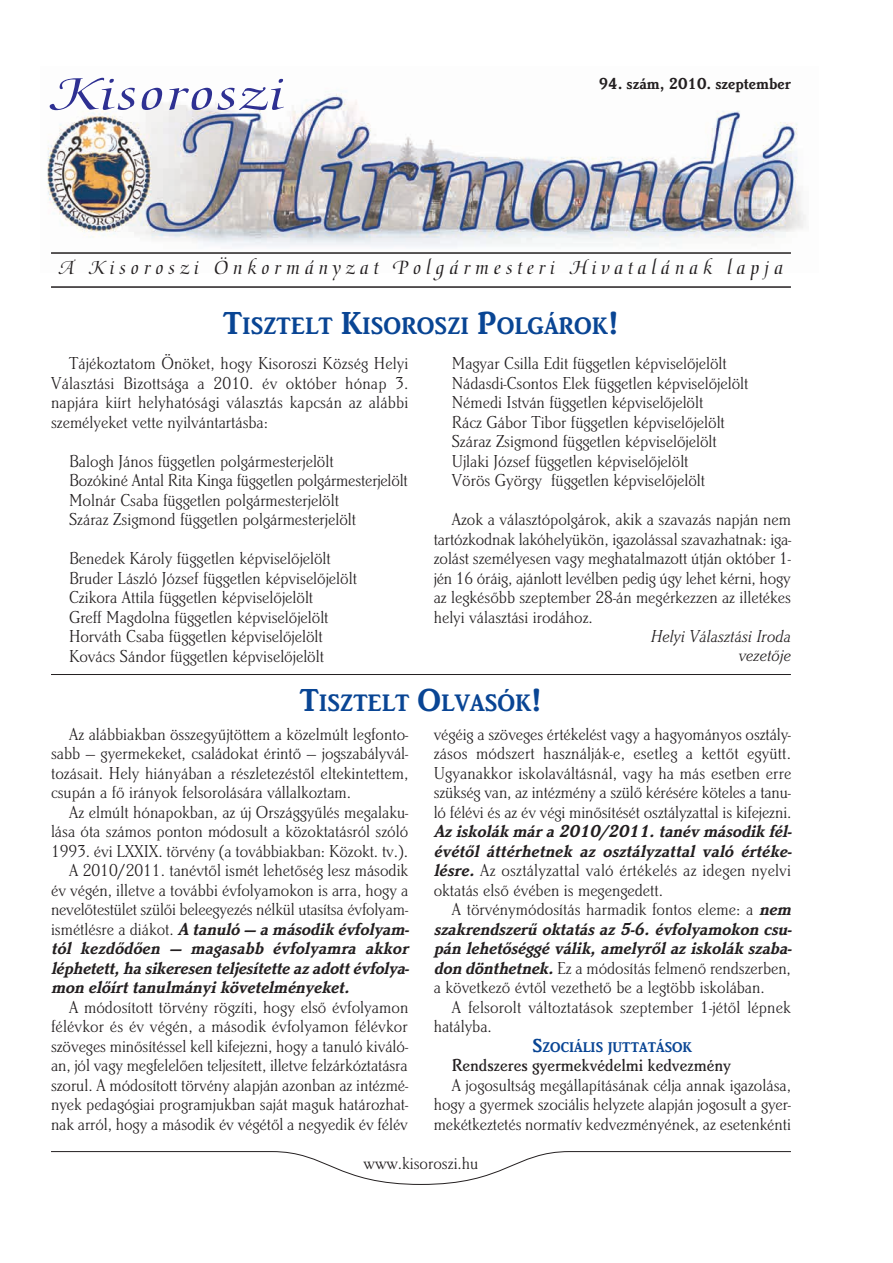
<style>
.page{position:relative;width:893px;height:1263px;background:#fff}
.page>*{position:absolute;margin:0;border:0;box-sizing:border-box;transform-origin:0 0}
.t1{font:700 24.75px "Brighton TCE";color:#094594}
.t2{font:21px "Medici Scr Hun";letter-spacing:.225em;color:#231f20}
.t3{font:18px/19.5px "Brighton TCE Ligh";color:#231f20;text-align:justify}
.t4{font:italic 700 18px/19.5px "Brighton TCE";color:#231f20}
.t5{font:500 18px "Brighton TCE";color:#231f20}
.t6{font:18px/19.5px "Brighton TCE Ligh Ital";color:#231f20;text-align:right}
.t7{font:700 16.5px "Brighton TCE";color:#231f20}
.t8{font:700 14.7px "Brighton TCE";color:#094594}
.s1{font-size:33px}
.s2{font-family:"Brighton TCE Ligh";font-weight:400;font-style:normal}
.s3{font-family:"Brighton TCE";font-weight:700;font-style:italic}
.s4{font-size:19.5px}
</style>
<div class="page">
<img style="left:47px;top:77px;width:759px;height:170px">
<img style="left:50px;top:78px;width:218px;height:32px">
<svg style="left:51px;top:1151px;width:740px;height:34px"></svg>
<hr style="left:51px;top:252px;width:740px;height:2px;background:#231f20">
<hr style="left:51px;top:286px;width:740px;height:2px;background:#231f20">
<hr style="left:51px;top:674px;width:740px;height:1px;background:#231f20">
<p class="t7" style="left:599px;top:74px;width:194px">94. szám, 2010. szeptember</p>
<p class="t2" style="left:59px;top:254px;width:726px">A Kisoroszi Önkormányzat Polgármesteri Hivatalának lapja</p>
<h1 class="t1" style="left:223px;top:311px;width:397px"><span class="s1">T</span>ISZTELT <span class="s1">K</span>ISOROSZI <span class="s1">P</span>OLGÁROK<span class="s1">!</span></h1>
<p class="t3" style="left:51px;top:353px;width:359px;text-indent:18px">Tájékoztatom Önöket, hogy Kisoroszi Község Helyi Választási Bizottsága a 2010. év október hónap 3. napjára kiírt helyhatósági választás kapcsán az alábbi személyeket vette nyilvántartásba:</p>
<p class="t3" style="left:69px;top:451px;width:340px;text-align:left">Balogh János független polgármesterjelölt<br>Bozókiné Antal Rita Kinga független polgármesterjelölt Molnár Csaba független polgármesterjelölt<br>Száraz Zsigmond független polgármesterjelölt</p>
<p class="t3" style="left:69px;top:548px;width:289px;text-align:left">Benedek Károly független képviselôjelölt Bruder László József független képviselôjelölt Czikora Attila független képviselôjelölt<br>Greff Magdolna független képviselôjelölt Horváth Csaba független képviselôjelölt Kovács Sándor független képviselôjelölt</p>
<p class="t3" style="left:452px;top:353px;width:298px;text-align:left">Magyar Csilla Edit független képviselôjelölt Nádasdi-Csontos Elek független képviselôjelölt Némedi István független képviselôjelölt<br>Rácz Gábor Tibor független képviselôjelölt Száraz Zsigmond független képviselôjelölt Ujlaki József független képviselôjelölt<br>Vörös György független képviselôjelölt</p>
<p class="t3" style="left:434px;top:509px;width:359px;text-indent:18px">Azok a választópolgárok, akik a szavazás napján nem tartózkodnak lakóhelyükön, igazolással szavazhatnak: iga&shy;zolást személyesen vagy meghatalmazott útján október 1- jén 16 óráig, ajánlott levélben pedig úgy lehet kérni, hogy az legkésôbb szeptember 28-án megérkezzen az illetékes helyi választási irodához.</p>
<p class="t6" style="left:651px;top:626px;width:142px">Helyi Választási Iroda vezetôje</p>
<h1 class="t1" style="left:300px;top:688px;width:244px"><span class="s1">T</span>ISZTELT <span class="s1">O</span>LVASÓK<span class="s1">!</span></h1>
<p class="t3" style="left:51px;top:724px;width:359px;text-indent:18px">Az alábbiakban összegyûjtöttem a közelmúlt legfonto&shy;sabb — gyermekeket, családokat érintô — jogszabályvál&shy;tozásait. Hely hiányában a részletezéstôl eltekintettem, csupán a fô irányok felsorolására vállalkoztam.</p>
<p class="t3" style="left:51px;top:802px;width:359px;text-align:right">Az elmúlt hónapokban, az új Országgyûlés megalaku&shy;lása óta számos ponton módosult a közoktatásról szóló 1993. évi LXXIX. törvény (a továbbiakban: Közokt. tv.).<br>A 2010/2011. tanévtôl ismét lehetôség lesz második év végén, illetve a további évfolyamokon is arra, hogy a nevelôtestület szülôi beleegyezés nélkül utasítsa évfolyam-</p>
<p class="t4" style="left:51px;top:919px;width:361px;text-align:justify"><span class="s2">ismétlésre a diákot.</span> A tanuló — a második évfolyam&shy;tól kezdôdôen — magasabb évfolyamra akkor léphetett, ha sikeresen teljesítette az adott évfolya&shy;mon elôírt tanulmányi követelményeket.</p>
<p class="t3" style="left:51px;top:997px;width:359px;text-indent:18px">A módosított törvény rögzíti, hogy elsô évfolyamon félévkor és év végén, a második évfolyamon félévkor szöveges minôsítéssel kell kifejezni, hogy a tanuló kiváló&shy;an, jól vagy megfelelôen teljesített, illetve felzárkóztatásra szorul. A módosított törvény alapján azonban az intézmé&shy;nyek pedagógiai programjukban saját maguk határozhat&shy;nak arról, hogy a második év végétôl a negyedik év félév</p>
<p class="t3" style="left:434px;top:724px;width:359px">végéig a szöveges értékelést vagy a hagyományos osztály&shy;zásos módszert használják-e, esetleg a kettôt együtt.<br>Ugyanakkor iskolaváltásnál, vagy ha más esetben erre szükség van, az intézmény a szülô kérésére köteles a tanu&shy;ló félévi és az év végi minôsítését osztályzattal is kifejezni.</p>
<p class="t4" style="left:434px;top:821px;width:361px">Az iskolák már a 2010/2011. tanév második fél&shy;évétôl áttérhetnek az osztályzattal való értéke-</p>
<p class="t3" style="left:434px;top:860px;width:359px"><span class="s3">lésre.</span> Az osztályzattal való értékelés az idegen nyelvi oktatás elsô évében is megengedett.</p>
<p class="t3" style="left:452px;top:899px;width:343px">A törvénymódosítás harmadik fontos eleme: a <span class="s3">nem</span></p>
<p class="t4" style="left:434px;top:919px;width:361px">szakrendszerû oktatás az 5-6. évfolyamokon csu&shy;pán lehetôséggé válik, amelyrôl az iskolák szaba-</p>
<p class="t3" style="left:434px;top:958px;width:359px"><span class="s3">don dönthetnek.</span> Ez a módosítás felmenô rendszerben, a következô évtôl vezethetô be a legtöbb iskolában.</p>
<p class="t3" style="left:434px;top:997px;width:359px;text-indent:18px">A felsorolt változtatások szeptember 1-jétôl lépnek hatályba.</p>
<p class="t8" style="left:532px;top:1038px;width:161px"><span class="s4">S</span>ZOCIÁLIS JUTTATÁSOK</p>
<p class="t5" style="left:452px;top:1054px;width:281px">Rendszeres gyermekvédelmi kedvezmény</p>
<p class="t3" style="left:434px;top:1075px;width:359px;text-indent:18px">A jogosultság megállapításának célja annak igazolása, hogy a gyermek szociális helyzete alapján jogosult a gyer&shy;mekétkeztetés normatív kedvezményének, az esetenkénti</p>
<p class="t3" style="left:364px;top:1153px;width:116px">www.kisoroszi.hu</p>
</div>
